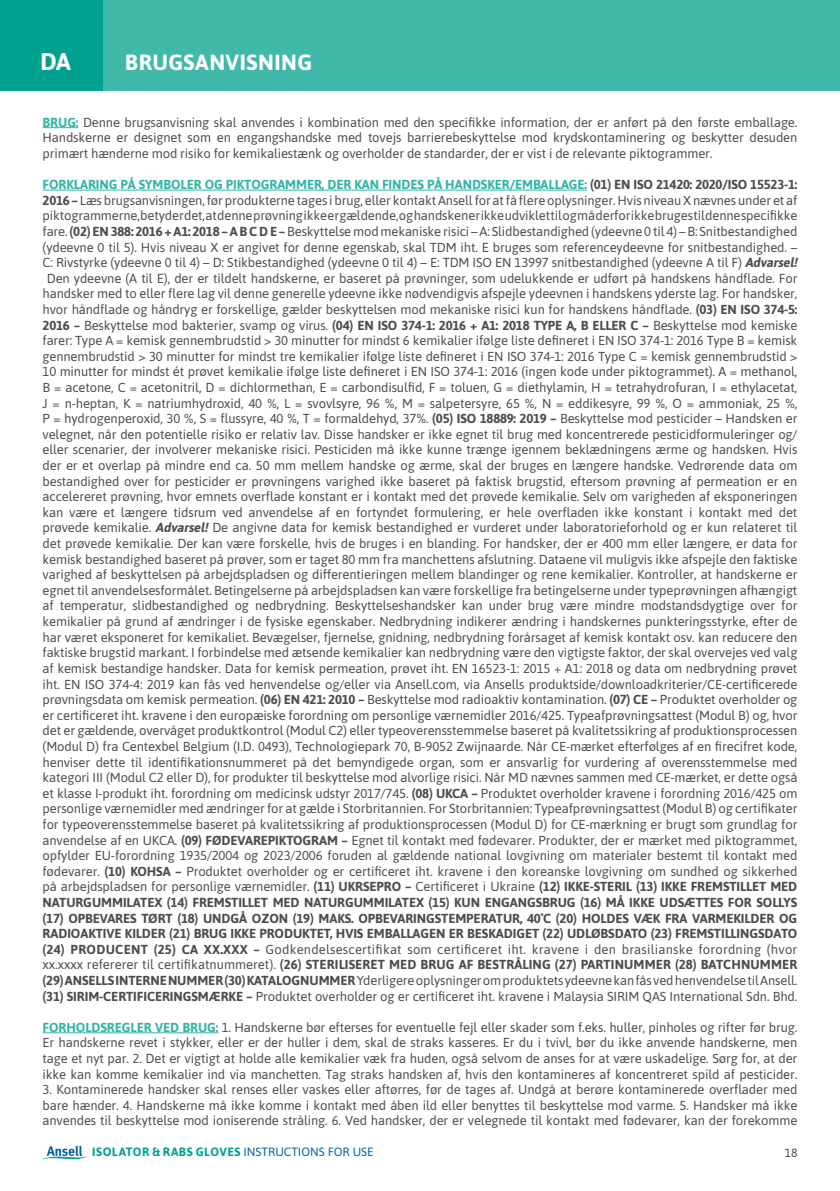
<style>
.page{position:relative;width:840px;height:1191px;background:#fff}
.page>*{position:absolute;margin:0;border:0;box-sizing:border-box;transform-origin:0 0}
.t1{font:700 24px "Asap";color:#fff}
.t2{font:700 22px "Asap";letter-spacing:.025em;color:#fff}
.t3{font:13px/15.6px "Asap";letter-spacing:-.01em;color:#4f4c4d;text-align:justify}
.t4{font:700 12px "Asap";letter-spacing:.04em;color:#00a28f}
.t5{font:12px "Asap";color:#4f4c4d}
.s1{font-weight:700;color:#33b5a5}
.s2{font-weight:700}
.s3{font-weight:700;font-style:italic}
.s4{font-weight:400;color:#0063ac}
</style>
<div class="page">
<div style="left:0;top:0;width:839px;height:91px;background:#40b9ab"></div>
<div style="left:0;top:0;width:102px;height:91px;background:#00a28f"></div>
<hr style="left:43px;top:127px;width:35px;height:1px;background:#33b5a5">
<hr style="left:43px;top:190px;width:543px;height:1px;background:#33b5a5">
<hr style="left:43px;top:1032px;width:175px;height:1px;background:#33b5a5">
<svg style="left:43px;top:1145px;width:44px;height:14px"></svg>
<h1 class="t1" style="left:40px;top:45px;width:32px">DA</h1>
<h2 class="t2" style="left:125px;top:47px;width:189px">BRUGSANVISNING</h2>
<p class="t3" style="left:43px;top:114px;width:756px"><span class="s1">BRUG:</span> Denne brugsanvisning skal anvendes i kombination med den specifikke information, der er anført på den første emballage.<br>Handskerne er designet som en engangshandske med tovejs barrierebeskyttelse mod krydskontaminering og beskytter desuden primært hænderne mod risiko for kemikaliestænk og overholder de standarder, der er vist i de relevante piktogrammer.</p>
<p class="t3" style="left:42px;top:176px;width:759px;text-align:center"><span class="s1">FORKLARING PÅ SYMBOLER OG PIKTOGRAMMER, DER KAN FINDES PÅ HANDSKER/EMBALLAGE:</span> <span class="s2">(01) EN ISO 21420: 2020/ISO 15523-1:<br>2016 –</span> Læs brugsanvisningen, før produkterne tages i brug, eller kontakt Ansell for at få flere oplysninger. Hvis niveau X nævnes under et af piktogrammerne, betyder det, at denne prøvning ikke er gældende, og handsken er ikke udviklet til og må derfor ikke bruges til denne specifikke fare. <span class="s2">(02) EN 388: 2016 + A1: 2018 – A B C D E –</span> Beskyttelse mod mekaniske risici – A: Slidbestandighed (ydeevne 0 til 4) – B: Snitbestandighed (ydeevne 0 til 5). Hvis niveau X er angivet for denne egenskab, skal TDM iht. E bruges som referenceydeevne for snitbestandighed. – C: Rivstyrke (ydeevne 0 til 4) – D: Stikbestandighed (ydeevne 0 til 4) – E: TDM ISO EN 13997 snitbestandighed (ydeevne A til F) <span class="s3">Advarsel!<br></span>Den ydeevne (A til E), der er tildelt handskerne, er baseret på prøvninger, som udelukkende er udført på handskens håndflade. For handsker med to eller flere lag vil denne generelle ydeevne ikke nødvendigvis afspejle ydeevnen i handskens yderste lag. For handsker, hvor håndflade og håndryg er forskellige, gælder beskyttelsen mod mekaniske risici kun for handskens håndflade. <span class="s2">(03) EN ISO 374-5:<br>2016 –</span> Beskyttelse mod bakterier, svamp og virus. <span class="s2">(04) EN ISO 374-1: 2016 + A1: 2018 TYPE A, B ELLER C –</span> Beskyttelse mod kemiske farer: Type A = kemisk gennembrudstid &gt; 30 minutter for mindst 6 kemikalier ifølge liste defineret i EN ISO 374-1: 2016 Type B = kemisk gennembrudstid &gt; 30 minutter for mindst tre kemikalier ifølge liste defineret i EN ISO 374-1: 2016 Type C = kemisk gennembrudstid &gt; 10 minutter for mindst ét prøvet kemikalie ifølge liste defineret i EN ISO 374-1: 2016 (ingen kode under piktogrammet). A = methanol, B = acetone, C = acetonitril, D = dichlormethan, E = carbondisulfid, F = toluen, G = diethylamin, H = tetrahydrofuran, I = ethylacetat, J = n-heptan, K = natriumhydroxid, 40 %, L = svovlsyre, 96 %, M = salpetersyre, 65 %, N = eddikesyre, 99 %, O = ammoniak, 25 %, P = hydrogenperoxid, 30 %, S = flussyre, 40 %, T = formaldehyd, 37%. <span class="s2">(05) ISO 18889: 2019 –</span> Beskyttelse mod pesticider – Handsken er velegnet, når den potentielle risiko er relativ lav. Disse handsker er ikke egnet til brug med koncentrerede pesticidformuleringer og/ eller scenarier, der involverer mekaniske risici. Pesticiden må ikke kunne trænge igennem beklædningens ærme og handsken. Hvis der er et overlap på mindre end ca. 50 mm mellem handske og ærme, skal der bruges en længere handske. Vedrørende data om bestandighed over for pesticider er prøvningens varighed ikke baseret på faktisk brugstid, eftersom prøvning af permeation er en accelereret prøvning, hvor emnets overflade konstant er i kontakt med det prøvede kemikalie. Selv om varigheden af eksponeringen kan være et længere tidsrum ved anvendelse af en fortyndet formulering, er hele overfladen ikke konstant i kontakt med det prøvede kemikalie. <span class="s3">Advarsel!</span> De angivne data for kemisk bestandighed er vurderet under laboratorieforhold og er kun relateret til det prøvede kemikalie. Der kan være forskelle, hvis de bruges i en blanding. For handsker, der er 400 mm eller længere, er data for kemisk bestandighed baseret på prøver, som er taget 80 mm fra manchettens afslutning. Dataene vil muligvis ikke afspejle den faktiske varighed af beskyttelsen på arbejdspladsen og differentieringen mellem blandinger og rene kemikalier. Kontroller, at handskerne er egnet til anvendelsesformålet. Betingelserne på arbejdspladsen kan være forskellige fra betingelserne under typeprøvningen afhængigt af temperatur, slidbestandighed og nedbrydning. Beskyttelseshandsker kan under brug være mindre modstandsdygtige over for kemikalier på grund af ændringer i de fysiske egenskaber. Nedbrydning indikerer ændring i handskernes punkteringsstyrke, efter de har været eksponeret for kemikaliet. Bevægelser, fjernelse, gnidning, nedbrydning forårsaget af kemisk kontakt osv. kan reducere den faktiske brugstid markant. I forbindelse med ætsende kemikalier kan nedbrydning være den vigtigste faktor, der skal overvejes ved valg af kemisk bestandige handsker. Data for kemisk permeation, prøvet iht. EN 16523-1: 2015 + A1: 2018 og data om nedbrydning prøvet iht. EN ISO 374-4: 2019 kan fås ved henvendelse og/eller via Ansell.com, via Ansells produktside/downloadkriterier/CE-certificerede prøvningsdata om kemisk permeation. <span class="s2">(06) EN 421: 2010 –</span> Beskyttelse mod radioaktiv kontamination. <span class="s2">(07) CE –</span> Produktet overholder og er certificeret iht. kravene i den europæiske forordning om personlige værnemidler 2016/425. Typeafprøvningsattest (Modul B) og, hvor det er gældende, overvåget produktkontrol (Modul C2) eller typeoverensstemmelse baseret på kvalitetssikring af produktionsprocessen (Modul D) fra Centexbel Belgium (I.D. 0493), Technologiepark 70, B-9052 Zwijnaarde. Når CE-mærket efterfølges af en firecifret kode, henviser dette til identifikationsnummeret på det bemyndigede organ, som er ansvarlig for vurdering af overensstemmelse med kategori III (Modul C2 eller D), for produkter til beskyttelse mod alvorlige risici. Når MD nævnes sammen med CE-mærket, er dette også et klasse I-produkt iht. forordning om medicinsk udstyr 2017/745. <span class="s2">(08) UKCA –</span> Produktet overholder kravene i forordning 2016/425 om personlige værnemidler med ændringer for at gælde i Storbritannien. For Storbritannien: Typeafprøvningsattest (Modul B) og certifikater for typeoverensstemmelse baseret på kvalitetssikring af produktionsprocessen (Modul D) for CE-mærkning er brugt som grundlag for anvendelse af en UKCA. <span class="s2">(09) FØDEVAREPIKTOGRAM –</span> Egnet til kontakt med fødevarer. Produkter, der er mærket med piktogrammet, opfylder EU-forordning 1935/2004 og 2023/2006 foruden al gældende national lovgivning om materialer bestemt til kontakt med fødevarer. <span class="s2">(10) KOHSA –</span> Produktet overholder og er certificeret iht. kravene i den koreanske lovgivning om sundhed og sikkerhed på arbejdspladsen for personlige værnemidler. <span class="s2">(11) UKRSEPRO –</span> Certificeret i Ukraine <span class="s2">(12) IKKE-STERIL (13) IKKE FREMSTILLET MED NATURGUMMILATEX (14) FREMSTILLET MED NATURGUMMILATEX (15) KUN ENGANGSBRUG (16) MÅ IKKE UDSÆTTES FOR SOLLYS (17) OPBEVARES TØRT (18) UNDGÅ OZON (19) MAKS. OPBEVARINGSTEMPERATUR, 40˚C (20) HOLDES VÆK FRA VARMEKILDER OG RADIOAKTIVE KILDER (21) BRUG IKKE PRODUKTET, HVIS EMBALLAGEN ER BESKADIGET (22) UDLØBSDATO (23) FREMSTILLINGSDATO (24) PRODUCENT (25) CA XX.XXX –</span> Godkendelsescertifikat som certificeret iht. kravene i den brasilianske forordning (hvor xx.xxxx refererer til certifikatnummeret). <span class="s2">(26) STERILISERET MED BRUG AF BESTRÅLING (27) PARTINUMMER (28) BATCHNUMMER (29) ANSELLS INTERNE NUMMER (30) KATALOGNUMMER</span> Yderligere oplysninger om produktets ydeevne kan fås ved henvendelse til Ansell. <span class="s2">(31) SIRIM-CERTIFICERINGSMÆRKE –</span> Produktet overholder og er certificeret iht. kravene i Malaysia SIRIM QAS International Sdn. Bhd.</p>
<p class="t3" style="left:42px;top:1018px;width:756px"><span class="s1">FORHOLDSREGLER VED BRUG:</span> 1. Handskerne bør efterses for eventuelle fejl eller skader som f.eks. huller, pinholes og rifter før brug.<br>Er handskerne revet i stykker, eller er der huller i dem, skal de straks kasseres. Er du i tvivl, bør du ikke anvende handskerne, men tage et nyt par. 2. Det er vigtigt at holde alle kemikalier væk fra huden, også selvom de anses for at være uskadelige. Sørg for, at der ikke kan komme kemikalier ind via manchetten. Tag straks handsken af, hvis den kontamineres af koncentreret spild af pesticider.</p>
<p class="t3" style="left:42px;top:1081px;width:756px">3. Kontaminerede handsker skal renses eller vaskes eller aftørres, før de tages af. Undgå at berøre kontaminerede overflader med bare hænder. 4. Handskerne må ikke komme i kontakt med åben ild eller benyttes til beskyttelse mod varme. 5. Handsker må ikke anvendes til beskyttelse mod ioniserende stråling. 6. Ved handsker, der er velegnede til kontakt med fødevarer, kan der forekomme</p>
<p class="t4" style="left:92px;top:1143px;width:283px">ISOLATOR &amp; RABS GLOVES <span class="s4">INSTRUCTIONS FOR USE</span></p>
<p class="t5" style="left:784px;top:1144px;width:14px">18</p>
</div>
